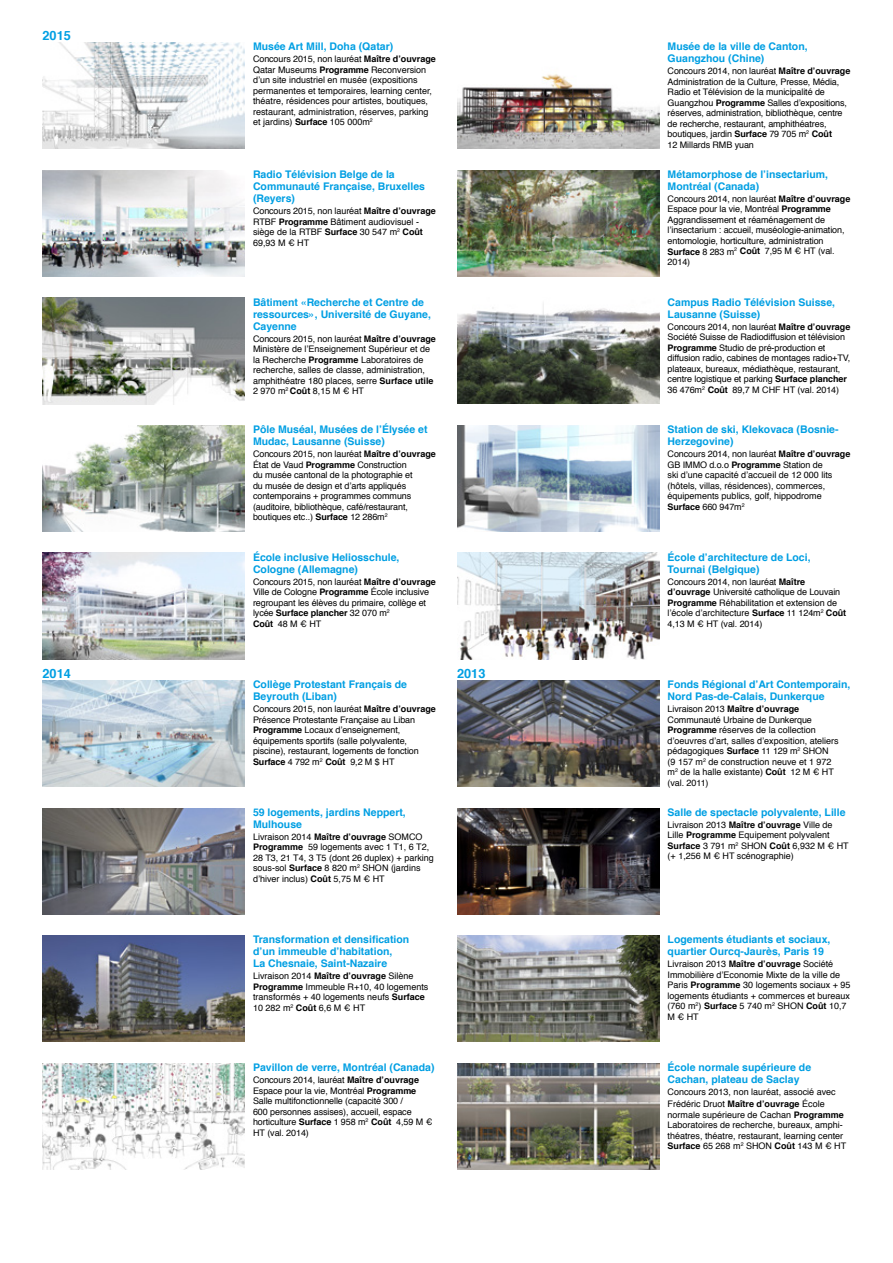
<style>
.page{position:relative;width:893px;height:1263px;background:#fff}
.page>*{position:absolute;margin:0;border:0;box-sizing:border-box;transform-origin:0 0}
.t1{font:700 12.75px "Helvetica";color:#009fe3}
.t2{font:700 10.5px/12px "Helvetica";color:#009fe3}
.t3{font:9px/10.5px "Helvetica";letter-spacing:-.01em;color:#000}
.s1{font-weight:700}
</style>
<div class="page">
<img style="left:457px;top:1063px;width:202px;height:106px">
<img style="left:457px;top:680px;width:202px;height:107px">
<img style="left:457px;top:553px;width:202px;height:106px">
<img style="left:457px;top:425px;width:202px;height:106px">
<img style="left:457px;top:303px;width:202px;height:101px">
<img style="left:457px;top:808px;width:202px;height:106px">
<img style="left:457px;top:170px;width:202px;height:106px">
<img style="left:457px;top:74px;width:202px;height:75px">
<img style="left:43px;top:1063px;width:201px;height:106px">
<img style="left:457px;top:935px;width:202px;height:107px">
<img style="left:43px;top:935px;width:201px;height:107px">
<img style="left:43px;top:808px;width:201px;height:106px">
<img style="left:43px;top:680px;width:201px;height:107px">
<img style="left:43px;top:553px;width:201px;height:106px">
<img style="left:43px;top:425px;width:201px;height:107px">
<img style="left:43px;top:298px;width:201px;height:106px">
<img style="left:43px;top:170px;width:201px;height:106px">
<img style="left:43px;top:43px;width:201px;height:106px">
<h1 class="t1" style="left:43px;top:25px;width:30px">2015</h1>
<h1 class="t1" style="left:43px;top:663px;width:30px">2014</h1>
<p class="t2" style="left:253px;top:41px;width:142px">Musée Art Mill, Doha (Qatar)</p>
<p class="t3" style="left:253px;top:54px;width:184px">Concours 2015, non lauréat <span class="s1">Maître d’ouvrage </span>Qatar Museums <span class="s1">Programme</span> Reconversion d’un site industriel en musée (expositions permanentes et temporaires, learning center, théatre, résidences pour artistes, boutiques, restaurant, administration, réserves, parking et jardins) <span class="s1">Surface</span> 105 000m<sup>2</sup></p>
<p class="t2" style="left:253px;top:168px;width:174px">Radio Télévision Belge de la<br>Communauté Française, Bruxelles (Reyers)</p>
<p class="t3" style="left:253px;top:206px;width:184px">Concours 2015, non lauréat <span class="s1">Maître d’ouvrage<br></span>RTBF <span class="s1">Programme</span> Bâtiment audiovisuel - siège de la RTBF <span class="s1">Surface</span> 30 547 m<sup>2</sup> <span class="s1">Coût<br></span>69,93 M € HT</p>
<p class="t2" style="left:253px;top:296px;width:179px">Bâtiment «Recherche et Centre de ressources», Université de Guyane,<br>Cayenne</p>
<p class="t3" style="left:253px;top:333px;width:184px">Concours 2015, non lauréat <span class="s1">Maître d’ouvrage </span>Ministère de l’Enseignement Supérieur et de la Recherche <span class="s1">Programme</span> Laboratoires de recherche, salles de classe, administration, amphithéatre 180 places, serre <span class="s1">Surface utile </span>2 970 m<sup>2</sup> <span class="s1">Coût</span> 8,15 M € HT</p>
<p class="t2" style="left:253px;top:424px;width:176px">Pôle Muséal, Musées de l’Élysée et<br>Mudac, Lausanne (Suisse)</p>
<p class="t3" style="left:253px;top:449px;width:184px">Concours 2015, non lauréat <span class="s1">Maître d’ouvrage </span>État de Vaud <span class="s1">Programme</span> Construction<br>du musée cantonal de la photographie et<br>du musée de design et d’arts appliqués contemporains + programmes communs (auditoire, bibliothèque, café/restaurant, boutiques etc..) <span class="s1">Surface</span> 12 286m<sup>2</sup></p>
<p class="t2" style="left:253px;top:551px;width:148px">École inclusive Heliosschule,<br>Cologne (Allemagne)</p>
<p class="t3" style="left:253px;top:577px;width:184px">Concours 2015, non lauréat <span class="s1">Maître d’ouvrage </span>Ville de Cologne <span class="s1">Programme</span> École inclusive regroupant les élèves du primaire, collège et lycée <span class="s1">Surface plancher</span> 32 070 m<sup>2<br></sup><span class="s1">Coût</span> 48 M € HT</p>
<p class="t2" style="left:253px;top:679px;width:156px">Collège Protestant Français de<br>Beyrouth (Liban)</p>
<p class="t3" style="left:253px;top:704px;width:184px">Concours 2015, non lauréat <span class="s1">Maître d’ouvrage </span>Présence Protestante Française au Liban <span class="s1">Programme</span> Locaux d’enseignement, équipements sportifs (salle polyvalente, piscine), restaurant, logements de fonction <span class="s1">Surface</span> 4 792 m<sup>2</sup> <span class="s1">Coût</span> 9,2 M $ HT</p>
<p class="t2" style="left:253px;top:806px;width:154px">59 logements, jardins Neppert,<br>Mulhouse</p>
<p class="t3" style="left:253px;top:832px;width:182px">Livraison 2014 <span class="s1">Maître d’ouvrage</span> SOMCO <span class="s1">Programme</span> 59 logements avec 1 T1, 6 T2, 28 T3, 21 T4, 3 T5 (dont 26 duplex) + parking sous-sol <span class="s1">Surface</span> 8 820 m<sup>2</sup> SHON (jardins d’hiver inclus) <span class="s1">Coût</span> 5,75 M € HT</p>
<p class="t2" style="left:253px;top:934px;width:158px">Transformation et densification d’un immeuble d’habitation,<br>La Chesnaie, Saint-Nazaire</p>
<p class="t3" style="left:253px;top:971px;width:177px">Livraison 2014 <span class="s1">Maître d’ouvrage</span> Silène <span class="s1">Programme</span> Immeuble R+10, 40 logements transformés + 40 logements neufs <span class="s1">Surface </span>10 282 m<sup>2</sup> <span class="s1">Coût</span> 6,6 M € HT</p>
<p class="t2" style="left:253px;top:1061px;width:183px">Pavillon de verre, Montréal (Canada)</p>
<p class="t3" style="left:253px;top:1075px;width:181px">Concours 2014, lauréat <span class="s1">Maître d’ouvrage </span>Espace pour la vie, Montréal <span class="s1">Programme </span>Salle multifonctionnelle (capacité 300 /<br>600 personnes assises), accueil, espace horticulture <span class="s1">Surface</span> 1 958 m<sup>2</sup> <span class="s1">Coût</span> 4,59 M € HT (val. 2014)</p>
<h1 class="t1" style="left:457px;top:663px;width:30px">2013</h1>
<p class="t2" style="left:668px;top:41px;width:142px">Musée de la ville de Canton,<br>Guangzhou (Chine)</p>
<p class="t3" style="left:668px;top:66px;width:184px">Concours 2014, non lauréat <span class="s1">Maître d’ouvrage </span>Administration de la Culture, Presse, Média, Radio et Télévision de la municipalité de Guangzhou <span class="s1">Programme</span> Salles d’expositions, réserves, administration, bibliothèque, centre de recherche, restaurant, amphithéatres, boutiques, jardin <span class="s1">Surface</span> 79 705 m<sup>2</sup> <span class="s1">Coût<br></span>12 Millards RMB yuan</p>
<p class="t2" style="left:668px;top:168px;width:162px">Métamorphose de l’insectarium,<br>Montréal (Canada)</p>
<p class="t3" style="left:668px;top:194px;width:184px">Concours 2014, non lauréat <span class="s1">Maître d’ouvrage </span>Espace pour la vie, Montréal <span class="s1">Programme </span>Aggrandissement et réaménagement de l’insectarium : accueil, muséologie-animation, entomologie, horticulture, administration <span class="s1">Surface</span> 8 283 m<sup>2</sup> <span class="s1">Coût</span> 7,95 M € HT (val.<br>2014)</p>
<p class="t2" style="left:668px;top:296px;width:169px">Campus Radio Télévision Suisse,<br>Lausanne (Suisse)</p>
<p class="t3" style="left:668px;top:321px;width:184px">Concours 2014, non lauréat <span class="s1">Maître d’ouvrage </span>Société Suisse de Radiodiffusion et télévision <span class="s1">Programme</span> Studio de pré-production et diffusion radio, cabines de montages radio+TV, plateaux, bureaux, médiathèque, restaurant, centre logistique et parking <span class="s1">Surface plancher </span>36 476m<sup>2</sup> <span class="s1">Coût</span> 89,7 M CHF HT (val. 2014)</p>
<p class="t2" style="left:668px;top:424px;width:172px">Station de ski, Klekovaca (Bosnie-<br>Herzegovine)</p>
<p class="t3" style="left:668px;top:449px;width:184px">Concours 2014, non lauréat <span class="s1">Maître d’ouvrage </span>GB IMMO d.o.o <span class="s1">Programme</span> Station de<br>ski d’une capacité d’accueil de 12 000 lits (hôtels, villas, résidences), commerces, équipements publics, golf, hippodrome <span class="s1">Surface</span> 660 947m<sup>2</sup></p>
<p class="t2" style="left:668px;top:551px;width:144px">École d’architecture de Loci,<br>Tournai (Belgique)</p>
<p class="t3" style="left:668px;top:576px;width:180px">Concours 2014, non lauréat <span class="s1">Maître d’ouvrage</span> Université catholique de Louvain <span class="s1">Programme</span> Réhabilitation et extension de l’école d’architecture <span class="s1">Surface</span> 11 124m<sup>2</sup> <span class="s1">Coût </span>4,13 M € HT (val. 2014)</p>
<p class="t2" style="left:668px;top:679px;width:184px">Fonds Régional d’Art Contemporain,<br>Nord Pas-de-Calais, Dunkerque</p>
<p class="t3" style="left:668px;top:704px;width:173px">Livraison 2013 <span class="s1">Maître d’ouvrage </span>Communauté Urbaine de Dunkerque <span class="s1">Programme</span> réserves de la collection d’oeuvres d’art, salles d’exposition, ateliers pédagogiques <span class="s1">Surface</span> 11 129 m<sup>2</sup> SHON (9 157 m<sup>2</sup> de construction neuve et 1 972 m<sup>2</sup> de la halle existante) <span class="s1">Coût</span> 12 M € HT (val. 2011)</p>
<p class="t2" style="left:668px;top:806px;width:180px">Salle de spectacle polyvalente, Lille</p>
<p class="t3" style="left:668px;top:820px;width:183px">Livraison 2013 <span class="s1">Maître d’ouvrage</span> Ville de Lille <span class="s1">Programme</span> Equipement polyvalent <span class="s1">Surface</span> 3 791 m<sup>2</sup> SHON <span class="s1">Coût</span> 6,932 M € HT (+ 1,256 M € HT scénographie)</p>
<p class="t2" style="left:668px;top:934px;width:164px">Logements étudiants et sociaux, quartier Ourcq-Jaurès, Paris 19</p>
<p class="t3" style="left:668px;top:959px;width:184px">Livraison 2013 <span class="s1">Maître d’ouvrage</span> Société Immobilière d’Economie Mixte de la ville de Paris <span class="s1">Programme</span> 30 logements sociaux + 95 logements étudiants + commerces et bureaux (760 m<sup>2</sup>) <span class="s1">Surface</span> 5 740 m<sup>2</sup> SHON <span class="s1">Coût</span> 10,7<br>M € HT</p>
<p class="t2" style="left:668px;top:1061px;width:145px">École normale supérieure de<br>Cachan, plateau de Saclay</p>
<p class="t3" style="left:668px;top:1086px;width:170px;line-height:12px">Concours 2013, non lauréat, associé avec<br>Frédéric Druot <span class="s1">Maître d’ouvrage</span> École</p>
<p class="t3" style="left:668px;top:1109px;width:180px">normale supérieure de Cachan <span class="s1">Programme </span>Laboratoires de recherche, bureaux, amphi&shy;théatres, théatre, restaurant, learning center <span class="s1">Surface</span> 65 268 m<sup>2</sup> SHON <span class="s1">Coût</span> 143 M € HT</p>
</div>
